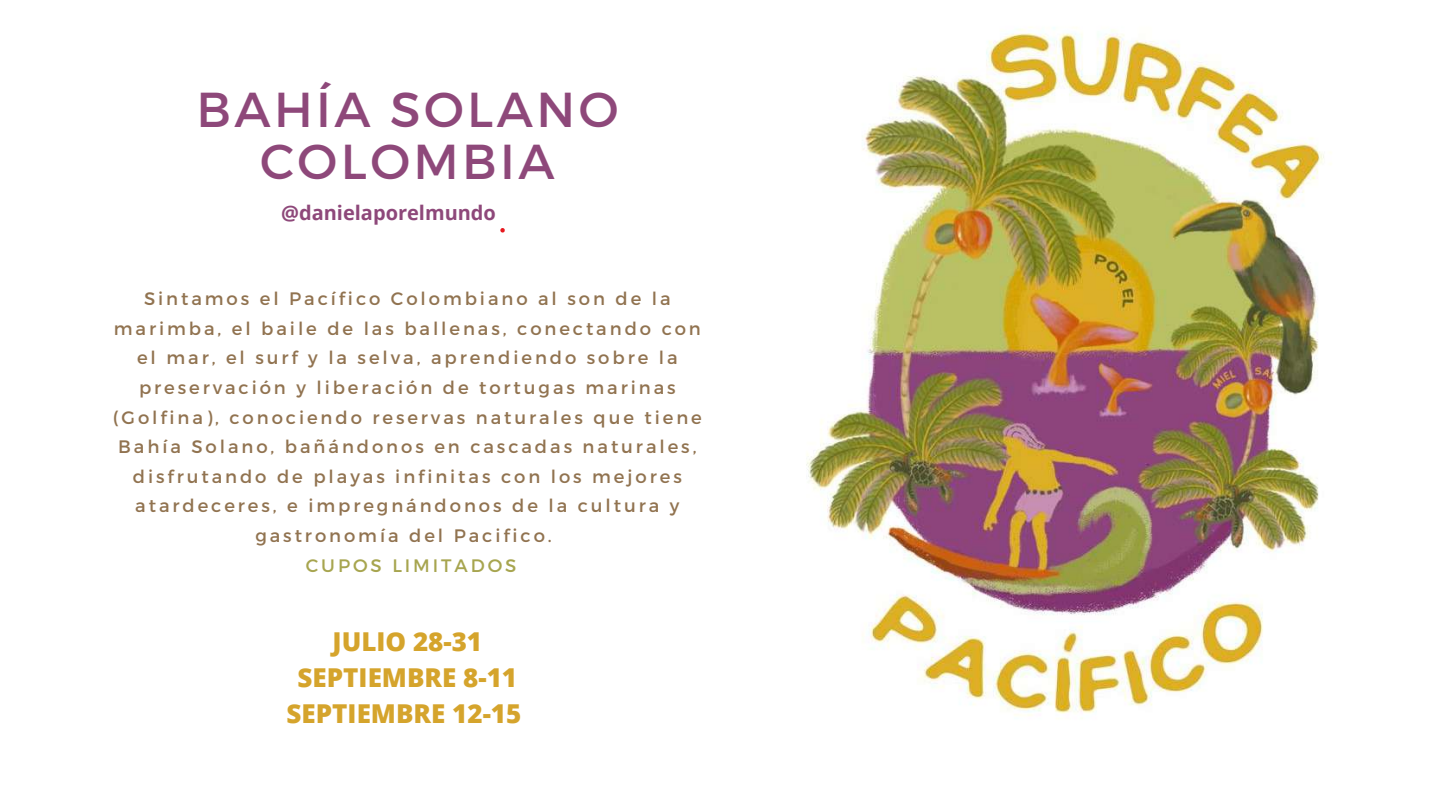
<style>
.page{position:relative;width:1440px;height:810px;background:#fff}
.page>*{position:absolute;margin:0;border:0;box-sizing:border-box;transform-origin:0 0}
.t1{font:49px/52.7px "Montserrat";letter-spacing:.07em;color:#8e487a;text-align:center}
.t2{font:800 26px/36px "Open Sans";color:#d5a42c;text-align:center}
.t3{font:700 20px "Open Sans";color:#8e487a}
.t4{font:18px/29.6px "Montserrat";letter-spacing:.16em;color:#917350;text-align:center}
.t5{font:18px "Montserrat";letter-spacing:.16em;color:#a7a54f}
</style>
<div class="page">
<img style="left:806px;top:27px;width:525px;height:692px">
<svg style="left:500px;top:228px;width:5px;height:5px"></svg>
<h1 class="t1" style="left:196px;top:80px;width:423px">BAHÍA SOLANO<br>COLOMBIA</h1>
<p class="t3" style="left:281px;top:199px;width:216px">@danielaporelmundo</p>
<p class="t4" style="left:113px;top:283px;width:590px">Sintamos el Pacífico Colombiano al son de la marimba, el baile de las ballenas, conectando con el mar, el surf y la selva, aprendiendo sobre la preservación y liberación de tortugas marinas (Golfina), conociendo reservas naturales que tiene Bahía Solano, bañándonos en cascadas naturales, disfrutando de playas infinitas con los mejores atardeceres, e impregnándonos de la cultura y gastronomía del Pacifico.</p>
<p class="t5" style="left:306px;top:554px;width:212px">CUPOS LIMITADOS</p>
<h2 class="t2" style="left:287px;top:623px;width:236px">JULIO 28-31<br>SEPTIEMBRE 8-11<br>SEPTIEMBRE 12-15</h2>
</div>
